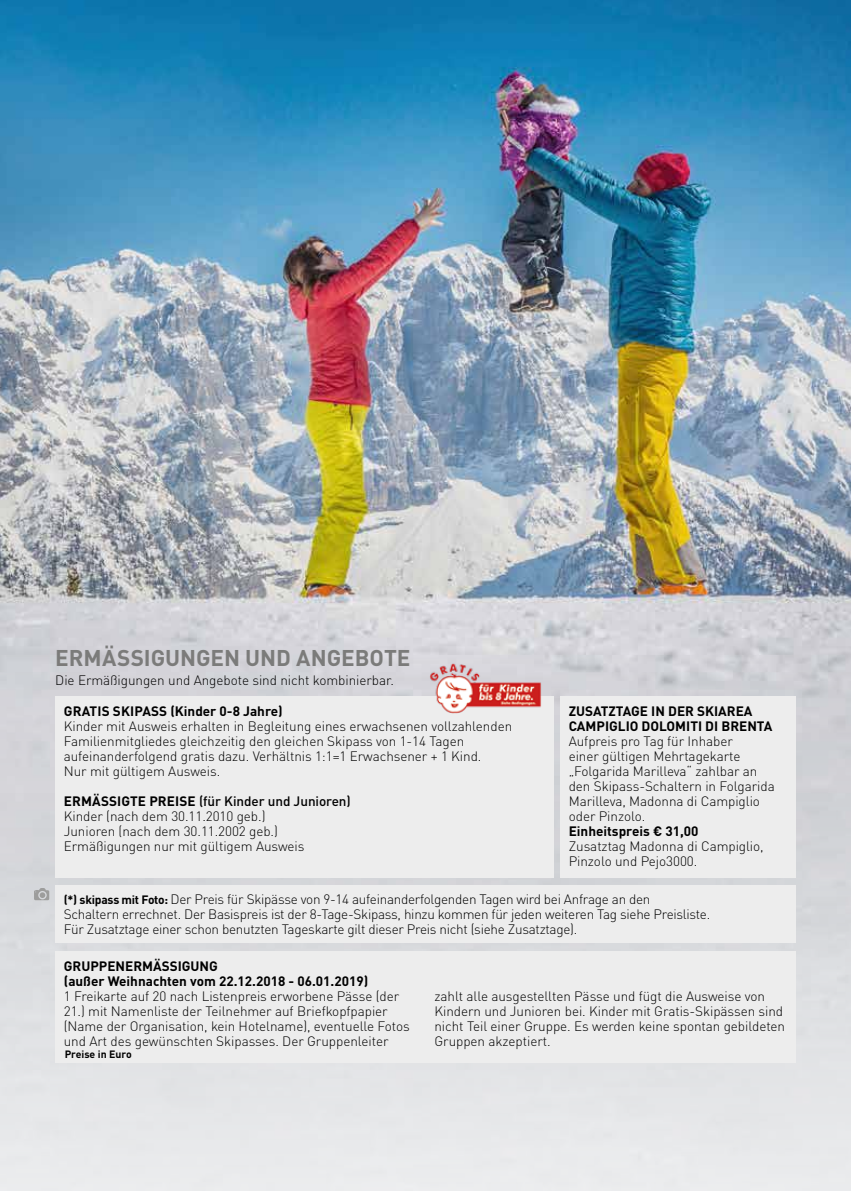
<style>
.page{position:relative;width:851px;height:1191px;background:#fff}
.page>*{position:absolute;margin:0;border:0;box-sizing:border-box;transform-origin:0 0}
.t1{font:700 22.5px "DIN Pro";letter-spacing:-.005em;color:#7b7b7a}
.t2{font:300 13.5px/15px "DIN Pro";letter-spacing:-.005em;color:#000}
.t3{font:700 10.5px "DIN Pro";color:#000}
.s1{font-weight:700}
.s2{font-weight:500}
.s3{font-weight:700;font-size:12px}
</style>
<div class="page">
<img style="left:0;top:0;width:850px;height:641px">
<div style="left:0;top:641px;width:850px;height:550px;background:linear-gradient(to bottom,#ccccd2,#e8eaeb)"></div>
<img style="left:0;top:0;width:1px;height:257px">
<div style="left:55px;top:950px;width:740px;height:112px;background:#ededed"></div>
<div style="left:55px;top:696px;width:498px;height:182px;background:#ededed"></div>
<div style="left:560px;top:696px;width:235px;height:182px;background:#ededed"></div>
<img style="left:426px;top:661px;width:118px;height:53px">
<div style="left:55px;top:885px;width:740px;height:58px;background:#ededed"></div>
<svg style="left:34px;top:888px;width:15px;height:12px"></svg>
<p class="t1" style="left:55px;top:639px;width:356px">ERMÄSSIGUNGEN UND ANGEBOTE</p>
<p class="t2" style="left:55px;top:671px;width:340px">Die Ermäßigungen und Angebote sind nicht kombinierbar.</p>
<p class="t2" style="left:64px;top:702px;width:450px"><span class="s1">GRATIS SKIPASS (Kinder 0-8 Jahre)<br></span>Kinder mit Ausweis erhalten in Begleitung eines erwachsenen vollzahlenden Familienmitgliedes gleichzeitig den gleichen Skipass von 1-14 Tagen aufeinanderfolgend gratis dazu. Verhältnis 1:1=1 Erwachsener + 1 Kind.<br>Nur mit gültigem Ausweis.</p>
<p class="t2" style="left:64px;top:792px;width:288px"><span class="s1">ERMÄSSIGTE PREISE</span> <span class="s2">(für Kinder und Junioren)<br></span>Kinder (nach dem 30.11.2010 geb.)<br>Junioren (nach dem 30.11.2002 geb.)<br>Ermäßigungen nur mit gültigem Ausweis</p>
<p class="t2" style="left:568px;top:702px;width:207px"><span class="s1">ZUSATZTAGE IN DER SKIAREA<br>CAMPIGLIO DOLOMITI DI BRENTA<br></span>Aufpreis pro Tag für Inhaber<br>einer gültigen Mehrtagekarte „Folgarida Marilleva“ zahlbar an den Skipass-Schaltern in Folgarida<br>Marilleva, Madonna di Campiglio oder Pinzolo.<br><span class="s1">Einheitspreis € 31,00<br></span>Zusatztag Madonna di Campiglio,<br>Pinzolo und Pejo3000.</p>
<p class="t2" style="left:64px;top:891px;width:648px"><span class="s3">(*) skipass mit Foto:</span> Der Preis für Skipässe von 9-14 aufeinanderfolgenden Tagen wird bei Anfrage an den<br>Schaltern errechnet. Der Basispreis ist der 8-Tage-Skipass, hinzu kommen für jeden weiteren Tag siehe Preisliste.<br>Für Zusatztage einer schon benutzten Tageskarte gilt dieser Preis nicht (siehe Zusatztage).</p>
<p class="t2" style="left:64px;top:957px;width:347px"><span class="s1">GRUPPENERMÄSSIGUNG<br>(außer Weihnachten vom 22.12.2018 - 06.01.2019)<br></span>1 Freikarte auf 20 nach Listenpreis erworbene Pässe (der 21.) mit Namenliste der Teilnehmer auf Briefkopfpapier (Name der Organisation, kein Hotelname), eventuelle Fotos und Art des gewünschten Skipasses. Der Gruppenleiter</p>
<p class="t3" style="left:65px;top:1046px;width:69px">Preise in Euro</p>
<p class="t2" style="left:434px;top:987px;width:352px">zahlt alle ausgestellten Pässe und fügt die Ausweise von Kindern und Junioren bei. Kinder mit Gratis-Skipässen sind nicht Teil einer Gruppe. Es werden keine spontan gebildeten Gruppen akzeptiert.</p>
</div>
